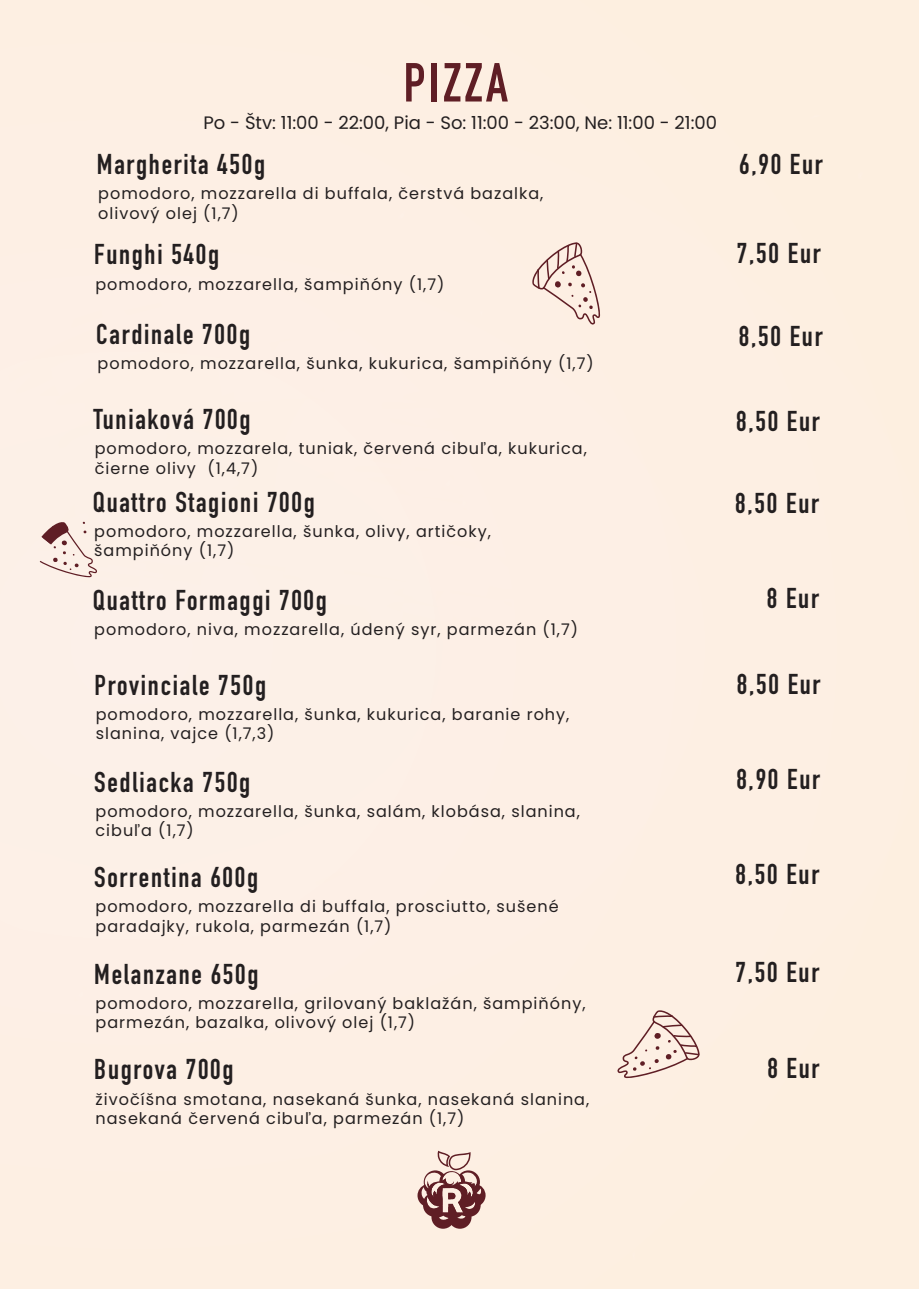
<style>
.page{position:relative;width:919px;height:1289px;background:#fff}
.page>*{position:absolute;margin:0;border:0;box-sizing:border-box;transform-origin:0 0}
.t1{font:700 54px "DIN Condensed";letter-spacing:.06em;color:#5f1e25}
.t2{font:700 28.2px "DIN Condensed";letter-spacing:.06em;color:#231f20}
.t3{font:18px "Poppins";color:#231f20}
.t4{font:16.05px/19.2px "Poppins";letter-spacing:.06em;color:#231f20}
</style>
<div class="page">
<div style="left:0;top:0;width:918px;height:1288px;background:#fdefe4"></div>
<svg style="left:417px;top:1010px;width:283px;height:219px"></svg>
<h1 class="t1" style="left:403px;top:46px;width:106px">PIZZA</h1>
<p class="t3" style="left:203px;top:113px;width:515px">Po - Štv: 11:00 - 22:00, Pia - So: 11:00 - 23:00, Ne: 11:00 - 21:00</p>
<h2 class="t2" style="left:97px;top:145px;width:170px">Margherita 450g</h2>
<p class="t4" style="left:98px;top:184px;width:446px">pomodoro, mozzarella di buffala, čerstvá bazalka, olivový olej (1,7)</p>
<h2 class="t2" style="left:94px;top:235px;width:126px">Funghi 540g</h2>
<p class="t4" style="left:95px;top:274px;width:350px">pomodoro, mozzarella, šampiňóny (1,7)</p>
<h2 class="t2" style="left:96px;top:315px;width:155px">Cardinale 700g</h2>
<p class="t4" style="left:98px;top:354px;width:497px">pomodoro, mozzarella, šunka, kukurica, šampiňóny (1,7)</p>
<h2 class="t2" style="left:93px;top:400px;width:159px">Tuniaková 700g</h2>
<p class="t4" style="left:95px;top:439px;width:493px">pomodoro, mozzarela, tuniak, červená cibuľa, kukurica, čierne olivy (1,4,7)</p>
<h2 class="t2" style="left:93px;top:483px;width:223px">Quattro Stagioni 700g</h2>
<p class="t4" style="left:94px;top:522px;width:398px">pomodoro, mozzarella, šunka, olivy, artičoky, šampiňóny (1,7)</p>
<h2 class="t2" style="left:93px;top:581px;width:235px">Quattro Formaggi 700g</h2>
<p class="t4" style="left:94px;top:619px;width:485px">pomodoro, niva, mozzarella, údený syr, parmezán (1,7)</p>
<h2 class="t2" style="left:94px;top:666px;width:173px">Provinciale 750g</h2>
<p class="t4" style="left:96px;top:704px;width:475px">pomodoro, mozzarella, šunka, kukurica, baranie rohy, slanina, vajce (1,7,3)</p>
<h2 class="t2" style="left:94px;top:762px;width:157px">Sedliacka 750g</h2>
<p class="t4" style="left:96px;top:801px;width:486px">pomodoro, mozzarella, šunka, salám, klobása, slanina, cibuľa (1,7)</p>
<h2 class="t2" style="left:94px;top:858px;width:165px">Sorrentina 600g</h2>
<p class="t4" style="left:96px;top:897px;width:464px">pomodoro, mozzarella di buffala, prosciutto, sušené paradajky, rukola, parmezán (1,7)</p>
<h2 class="t2" style="left:94px;top:954px;width:166px">Melanzane 650g</h2>
<p class="t4" style="left:96px;top:993px;width:491px">pomodoro, mozzarella, grilovaný baklažán, šampiňóny, parmezán, bazalka, olivový olej (1,7)</p>
<h2 class="t2" style="left:739px;top:145px;width:85px">6,90 Eur</h2>
<h2 class="t2" style="left:737px;top:234px;width:85px">7,50 Eur</h2>
<h2 class="t2" style="left:738px;top:316px;width:85px">8,50 Eur</h2>
<h2 class="t2" style="left:736px;top:402px;width:85px">8,50 Eur</h2>
<h2 class="t2" style="left:735px;top:484px;width:85px">8,50 Eur</h2>
<h2 class="t2" style="left:766px;top:579px;width:54px">8 Eur</h2>
<h2 class="t2" style="left:736px;top:665px;width:85px">8,50 Eur</h2>
<h2 class="t2" style="left:736px;top:760px;width:85px">8,90 Eur</h2>
<h2 class="t2" style="left:735px;top:855px;width:85px">8,50 Eur</h2>
<h2 class="t2" style="left:735px;top:953px;width:85px">7,50 Eur</h2>
<h2 class="t2" style="left:94px;top:1050px;width:141px">Bugrova 700g</h2>
<h2 class="t2" style="left:767px;top:1049px;width:54px">8 Eur</h2>
<p class="t4" style="left:96px;top:1089px;width:495px">živočíšna smotana, nasekaná šunka, nasekaná slanina, nasekaná červená cibuľa, parmezán (1,7)</p>
</div>
